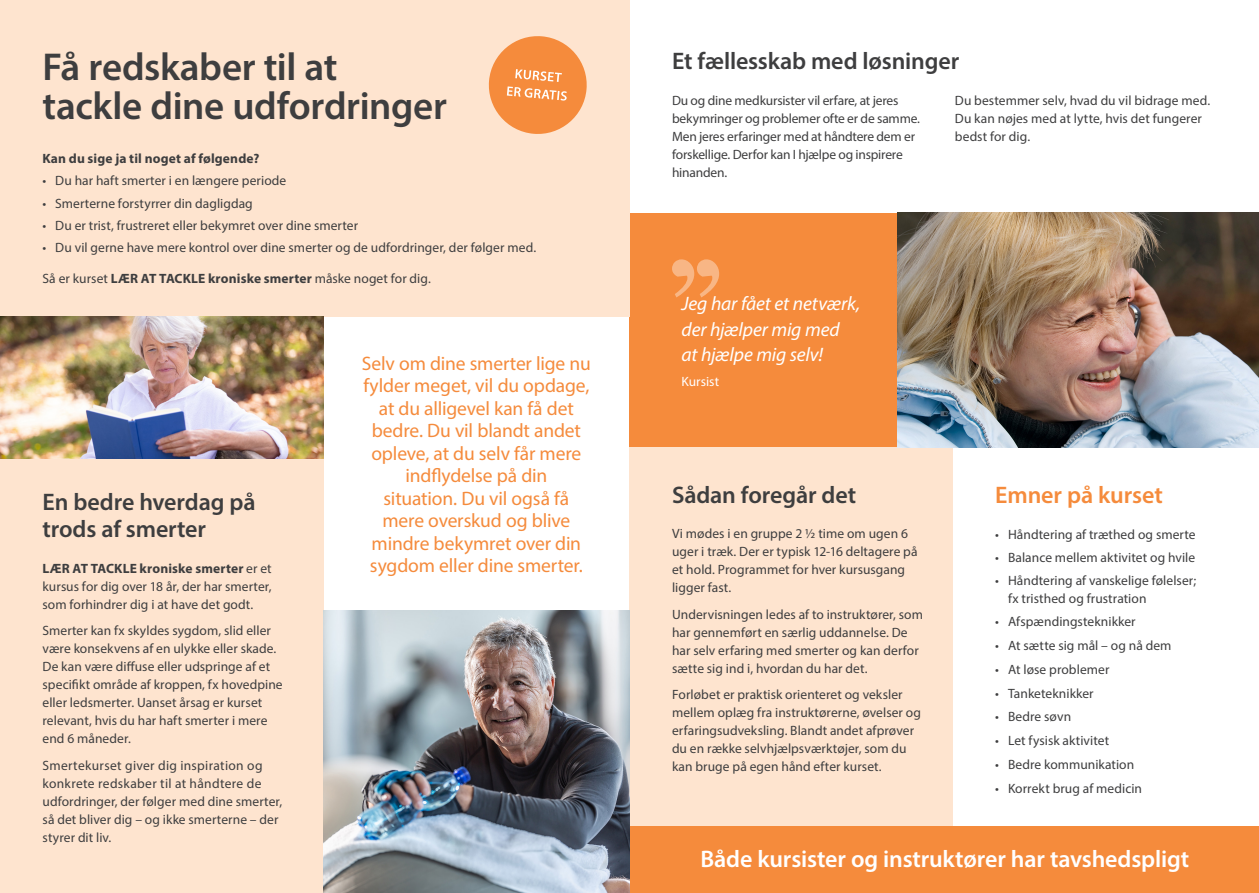
<style>
.page{position:relative;width:1259px;height:893px;background:#fff}
.page>*{position:absolute;margin:0;border:0;box-sizing:border-box;transform-origin:0 0}
.t1{font:600 39px/39px "Myriad Pro";letter-spacing:-.01em;color:#3e3e3f}
.t2{font:600 24px/27px "Myriad Pro";letter-spacing:-.005em;color:#3e3e3f}
.t3{font:600 24px "Myriad Pro";letter-spacing:-.005em;color:#fff}
.t4{font:600 24px "Myriad Pro";letter-spacing:-.005em;color:#f58b3c}
.t5{font:19.5px/22.5px "Myriad Pro";letter-spacing:-.005em;color:#f58b3c;text-align:center}
.t6{font:italic 19.5px/25.5px "Myriad Pro";letter-spacing:-.005em;color:#fff}
.t7{font:13.5px/18px "Myriad Pro";letter-spacing:.005em;color:#3e3e3f}
.t8{font:13.5px/18px "Myriad Pro";letter-spacing:-.015em;color:#3e3e3f}
.t9{font:700 13.5px "Myriad Pro";letter-spacing:.01em;color:#3e3e3f}
.t10{font:13.5px "Myriad Pro";color:#fff}
.s1{font-weight:700}
</style>
<div class="page">
<div style="left:629px;top:213px;width:323px;height:235px;background:#f58b3c"></div>
<div style="left:0;top:448px;width:323px;height:445px;background:#fee4cf"></div>
<div style="left:0;top:0;width:629px;height:317px;background:#fee4cf"></div>
<div style="left:629px;top:447px;width:323px;height:446px;background:#fee4cf"></div>
<svg style="left:488px;top:36px;width:99px;height:98px"></svg>
<div style="left:629px;top:826px;width:630px;height:67px;background:#f58b3c"></div>
<img style="left:323px;top:610px;width:306px;height:283px">
<img style="left:0;top:317px;width:323px;height:141px">
<svg style="left:672px;top:259px;width:47px;height:38px"></svg>
<img style="left:897px;top:213px;width:362px;height:235px">
<h1 class="t1" style="left:43px;top:47px;width:406px">Få redskaber til at tackle dine udfordringer</h1>
<p class="t9" style="left:43px;top:150px;width:218px">Kan du sige ja til noget af følgende?</p>
<p class="t7" style="left:43px;top:172px;width:245px">• Du har haft smerter i en længere periode</p>
<p class="t7" style="left:43px;top:194px;width:212px">• Smerterne forstyrrer din dagligdag</p>
<p class="t7" style="left:43px;top:216px;width:317px">• Du er trist, frustreret eller bekymret over dine smerter</p>
<p class="t7" style="left:43px;top:238px;width:495px">• Du vil gerne have mere kontrol over dine smerter og de udfordringer, der følger med.</p>
<p class="t7" style="left:43px;top:269px;width:390px">Så er kurset <span class="s1">LÆR AT TACKLE kroniske smerter</span> måske noget for dig.</p>
<h2 class="t2" style="left:43px;top:488px;width:214px">En bedre hverdag på trods af smerter</h2>
<p class="t7" style="left:43px;top:559px;width:231px;text-align:justify"><span class="s1">LÆR AT TACKLE kroniske smerter</span> er et kursus for dig over 18 år, der har smerter, som forhindrer dig i at have det godt.</p>
<p class="t7" style="left:43px;top:622px;width:242px">Smerter kan fx skyldes sygdom, slid eller være konsekvens af en ulykke eller skade.<br>De kan være diffuse eller udspringe af et specifikt område af kroppen, fx hovedpine eller ledsmerter. Uanset årsag er kurset relevant, hvis du har haft smerter i mere end 6 måneder.</p>
<p class="t7" style="left:43px;top:756px;width:241px">Smertekurset giver dig inspiration og konkrete redskaber til at håndtere de udfordringer, der følger med dine smerter, så det bliver dig – og ikke smerterne – der styrer dit liv.</p>
<p class="t5" style="left:362px;top:351px;width:230px">Selv om dine smerter lige nu fylder meget, vil du opdage, at du alligevel kan få det bedre. Du vil blandt andet opleve, at du selv får mere indflydelse på din<br>situation. Du vil også få mere overskud og blive mindre bekymret over din sygdom eller dine smerter.</p>
<h2 class="t2" style="left:672px;top:47px;width:289px">Et fællesskab med løsninger</h2>
<p class="t8" style="left:672px;top:91px;width:249px">Du og dine medkursister vil erfare, at jeres bekymringer og problemer ofte er de samme.<br>Men jeres erfaringer med at håndtere dem er forskellige. Derfor kan I hjælpe og inspirere hinanden.</p>
<p class="t7" style="left:955px;top:91px;width:257px">Du bestemmer selv, hvad du vil bidrage med.<br>Du kan nøjes med at lytte, hvis det fungerer bedst for dig.</p>
<h3 class="t6" style="left:681px;top:291px;width:180px">Jeg har fået et netværk, der hjælper mig med at hjælpe mig selv!</h3>
<p class="t10" style="left:681px;top:373px;width:39px">Kursist</p>
<h2 class="t2" style="left:672px;top:481px;width:186px">Sådan foregår det</h2>
<p class="t7" style="left:672px;top:524px;width:247px">Vi mødes i en gruppe 2 ½ time om ugen 6 uger i træk. Der er typisk 12-16 deltagere på et hold. Programmet for hver kursusgang ligger fast.</p>
<p class="t7" style="left:672px;top:605px;width:252px">Undervisningen ledes af to instruktører, som har gennemført en særlig uddannelse. De har selv erfaring med smerter og kan derfor sætte sig ind i, hvordan du har det.</p>
<p class="t7" style="left:672px;top:685px;width:250px">Forløbet er praktisk orienteret og veksler mellem oplæg fra instruktørerne, øvelser og erfaringsudveksling. Blandt andet afprøver du en række selvhjælpsværktøjer, som du kan bruge på egen hånd efter kurset.</p>
<h2 class="t4" style="left:995px;top:479px;width:169px">Emner på kurset</h2>
<p class="t7" style="left:995px;top:525px;width:202px">• Håndtering af træthed og smerte</p>
<p class="t7" style="left:995px;top:549px;width:201px">• Balance mellem aktivitet og hvile</p>
<p class="t7" style="left:1008px;top:571px;width:190px;text-indent:-13px">• Håndtering af vanskelige følelser; fx tristhed og frustration</p>
<p class="t7" style="left:995px;top:613px;width:142px">• Afspændingsteknikker</p>
<p class="t7" style="left:995px;top:636px;width:178px">• At sætte sig mål – og nå dem</p>
<p class="t7" style="left:995px;top:660px;width:116px">• At løse problemer</p>
<p class="t7" style="left:995px;top:684px;width:100px">• Tanketeknikker</p>
<p class="t7" style="left:995px;top:708px;width:77px">• Bedre søvn</p>
<p class="t7" style="left:995px;top:731px;width:115px">• Let fysisk aktivitet</p>
<p class="t7" style="left:995px;top:755px;width:140px">• Bedre kommunikation</p>
<p class="t7" style="left:995px;top:779px;width:148px">• Korrekt brug af medicin</p>
<h2 class="t3" style="left:700px;top:844px;width:490px">Både kursister og instruktører har tavshedspligt</h2>
</div>
